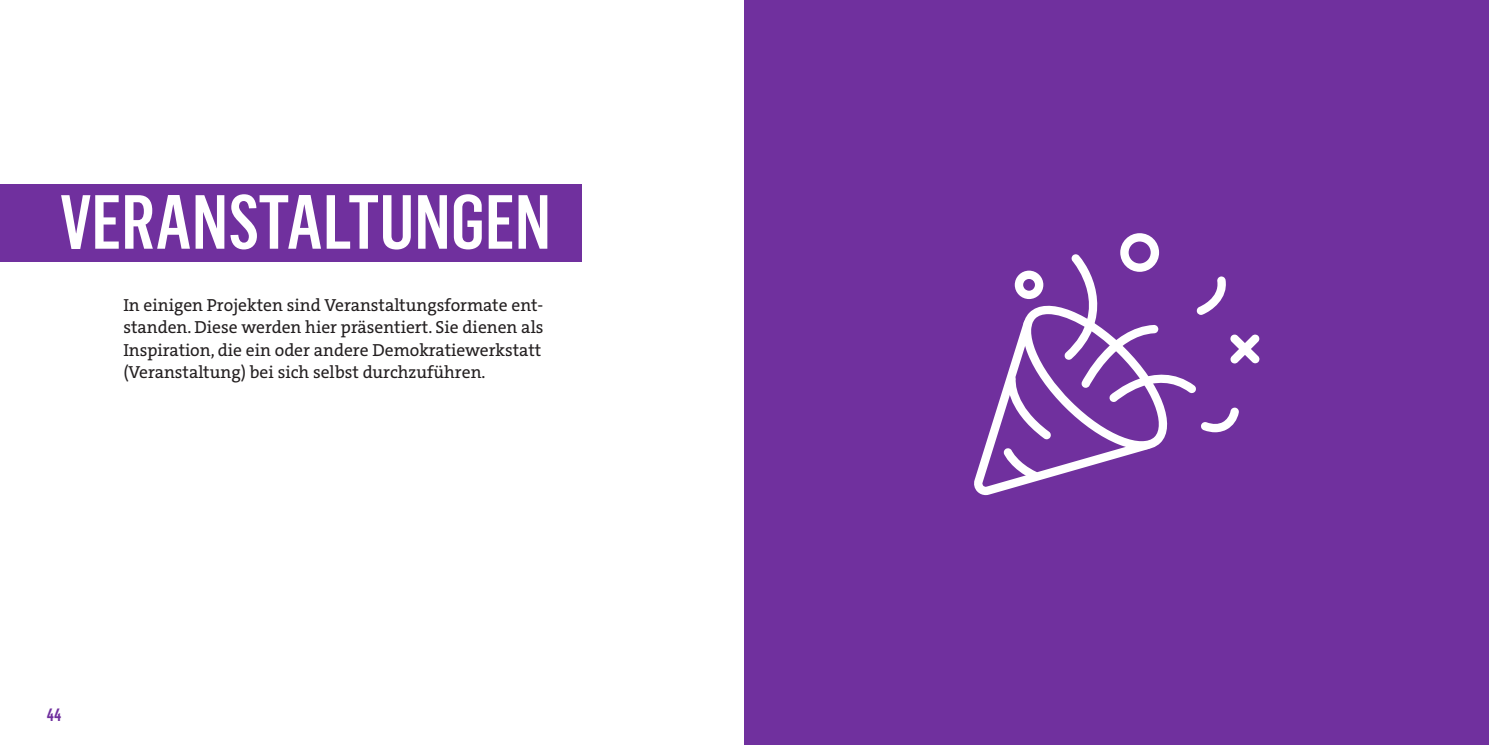
<style>
.page{position:relative;width:1489px;height:745px;background:#fff}
.page>*{position:absolute;margin:0;border:0;box-sizing:border-box;transform-origin:0 0}
.t1{font:500 75px "Flama Condensed";color:#fff}
.t2{font:17.5px/22.5px "The Serif C5";color:#231f20}
.t3{font:600 17.5px "Flama Condensed";color:#70309e}
</style>
<div class="page">
<div style="left:744px;top:0;width:744px;height:744px;background:#70309e"></div>
<div style="left:0;top:183px;width:581px;height:78px;background:#70309e"></div>
<svg style="left:974px;top:233px;width:285px;height:262px"></svg>
<h1 class="t1" style="left:60px;top:179px;width:492px">VERANSTALTUNGEN</h1>
<p class="t2" style="left:123px;top:293px;width:421px">In einigen Projekten sind Veranstaltungsformate ent&shy;standen. Diese werden hier präsentiert. Sie dienen als Inspiration, die ein oder andere Demokratiewerkstatt (Veranstaltung) bei sich selbst durchzuführen.</p>
<p class="t3" style="left:47px;top:704px;width:16px">44</p>
</div>
